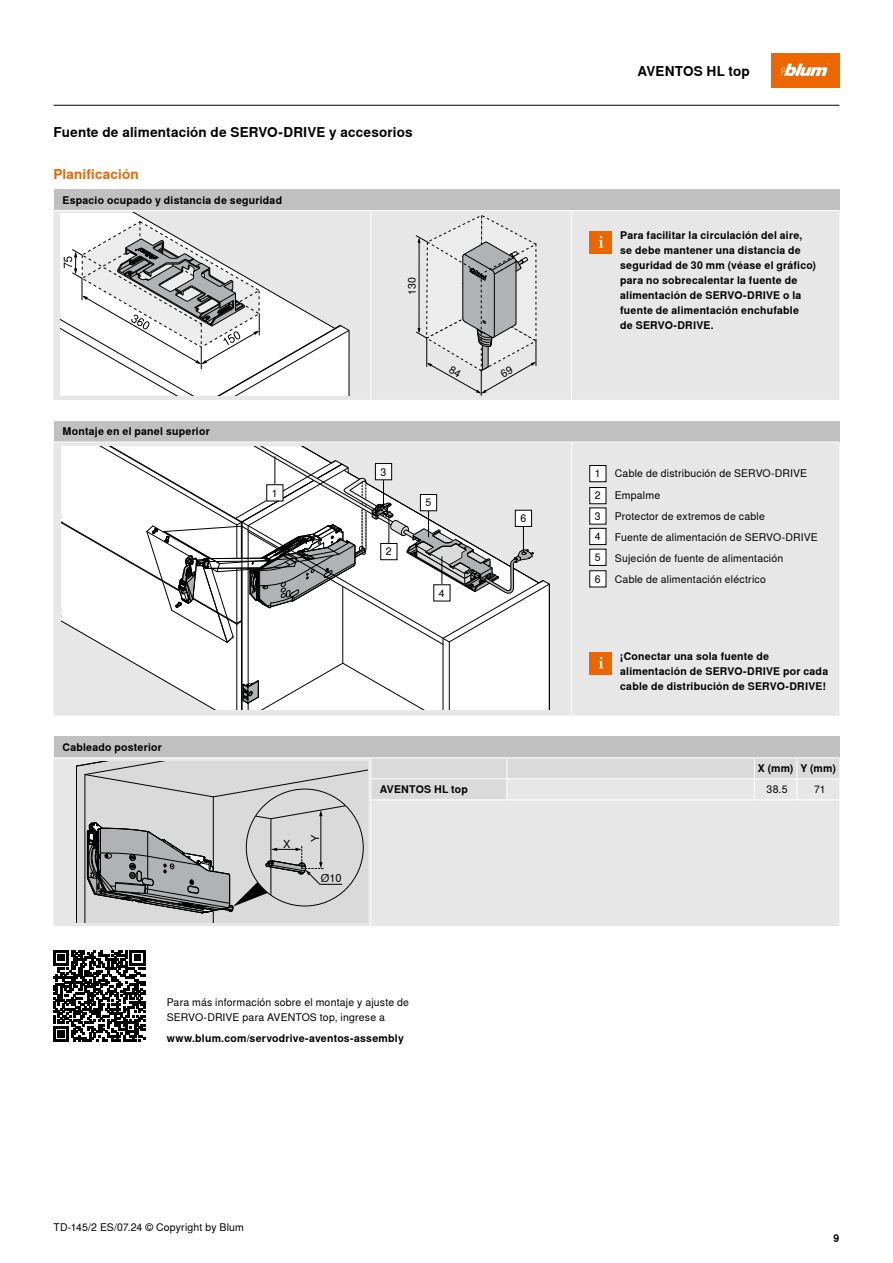
<style>
.page{position:relative;width:893px;height:1263px;background:#fff}
.page>*{position:absolute;margin:0;border:0;box-sizing:border-box;transform-origin:0 0}
._09_Tech_Subhead_Black_Bold{font:700 13.5px "Nimbus Sans Global";letter-spacing:.01em;color:#000}
._09_Tech_Subhead_Orange_Bold{font:700 13.5px "Nimbus Sans Global";letter-spacing:.01em;color:#ec6602}
.t1{font:10.95px "Nimbus Sans Global";color:#000}
._07_Table_Head_Black_Bold_Left{font:700 10.5px/15px "Nimbus Sans Global";letter-spacing:.02em;color:#000}
._07_Table_Copy_Black_Regular_Left{font:10.5px "Nimbus Sans Global";letter-spacing:.02em;color:#000}
._07_QR-Code_Black_Regular{font:10.5px/15px "Nimbus Sans Global";letter-spacing:.015em;color:#000}
._07_QR-Code_Black_Regular-2{font:700 10.5px "Nimbus Sans Global";letter-spacing:.02em;color:#000}
.TABLE_07_Copy_Black_left{font:10.5px "Nimbus Sans Global";color:#000}
._07_Table_Copy_Black_Regular_Center{font:10.5px "Nimbus Sans Global";color:#000}
</style>
<div class="page">
<div style="left:771px;top:54px;width:68px;height:34px;background:#ec6602"></div>
<svg style="left:780px;top:63px;width:49px;height:13px"></svg>
<div style="left:54px;top:189px;width:785px;height:21px;background:#c0c0c1"></div>
<div style="left:54px;top:211px;width:785px;height:189px;background:#e7e7e7"></div>
<hr style="left:370px;top:211px;width:1px;height:189px;background:#fff">
<hr style="left:571px;top:211px;width:1px;height:189px;background:#fff">
<svg style="left:60px;top:213px;width:281px;height:183px"></svg>
<svg style="left:64px;top:221px;width:286px;height:175px"></svg>
<div style="left:54px;top:421px;width:785px;height:21px;background:#c0c0c1"></div>
<div style="left:54px;top:443px;width:785px;height:273px;background:#e7e7e7"></div>
<hr style="left:571px;top:442px;width:1px;height:274px;background:#fff">
<div style="left:590px;top:232px;width:22px;height:22px;background:#ec6602"></div>
<svg style="left:599px;top:236px;width:4px;height:12px"></svg>
<div style="left:590px;top:653px;width:22px;height:22px;background:#ec6602"></div>
<svg style="left:599px;top:657px;width:4px;height:11px"></svg>
<div style="left:54px;top:737px;width:785px;height:21px;background:#c0c0c1"></div>
<div style="left:54px;top:758px;width:785px;height:168px;background:#e7e7e7"></div>
<hr style="left:54px;top:757px;width:317px;height:1px;background:#fff">
<hr style="left:371px;top:757px;width:136px;height:1px;background:#fff">
<hr style="left:507px;top:757px;width:247px;height:1px;background:#fff">
<hr style="left:754px;top:757px;width:43px;height:1px;background:#fff">
<hr style="left:797px;top:757px;width:42px;height:1px;background:#fff">
<hr style="left:370px;top:800px;width:1px;height:126px;background:#fff">
<svg style="left:76px;top:758px;width:763px;height:165px;background:#d7d7d7"></svg>
<svg style="left:53px;top:950px;width:92px;height:92px"></svg>
<hr style="left:54px;top:105px;width:785px;height:1px;background:#000">
<svg style="left:61px;top:446px;width:489px;height:264px"></svg>
<div style="left:515px;top:510px;width:17px;height:16px;background:#fff"></div>
<div style="left:515px;top:510px;width:17px;height:17px;border:1px solid #000"></div>
<div style="left:590px;top:465px;width:16px;height:17px;background:#fff"></div>
<div style="left:589px;top:465px;width:17px;height:17px;border:1px solid #000"></div>
<div style="left:590px;top:487px;width:16px;height:17px;background:#fff"></div>
<div style="left:589px;top:487px;width:17px;height:17px;border:1px solid #000"></div>
<div style="left:590px;top:508px;width:16px;height:16px;background:#fff"></div>
<div style="left:590px;top:528px;width:16px;height:17px;background:#fff"></div>
<div style="left:589px;top:528px;width:17px;height:17px;border:1px solid #000"></div>
<div style="left:590px;top:549px;width:16px;height:16px;background:#fff"></div>
<div style="left:589px;top:549px;width:17px;height:17px;border:1px solid #000"></div>
<div style="left:590px;top:571px;width:16px;height:16px;background:#fff"></div>
<svg style="left:415px;top:215px;width:122px;height:181px;background:#cfcfcf"></svg>
<p class="_09_Tech_Subhead_Black_Bold" style="left:54px;top:124px;width:360px">Fuente de alimentación de SERVO-DRIVE y accesorios</p>
<p class="_09_Tech_Subhead_Orange_Bold" style="left:54px;top:166px;width:87px">Planificación</p>
<p class="_07_Table_Head_Black_Bold_Left" style="left:63px;top:193px;width:221px">Espacio ocupado y distancia de seguridad</p>
<p class="_07_QR-Code_Black_Regular" style="left:405px;top:295px;width:19px;rotate:-90deg">130</p>
<p class="_07_Table_Head_Black_Bold_Left" style="left:63px;top:424px;width:149px">Montaje en el panel superior</p>
<p class="TABLE_07_Copy_Black_left" style="left:272px;top:487px;width:7px">1</p>
<p class="TABLE_07_Copy_Black_left" style="left:381px;top:466px;width:7px">3</p>
<p class="TABLE_07_Copy_Black_left" style="left:386px;top:546px;width:7px">2</p>
<p class="TABLE_07_Copy_Black_left" style="left:426px;top:497px;width:7px">5</p>
<p class="TABLE_07_Copy_Black_left" style="left:439px;top:587px;width:7px">4</p>
<p class="_07_Table_Head_Black_Bold_Left" style="left:63px;top:740px;width:101px">Cableado posterior</p>
<p class="TABLE_07_Copy_Black_left" style="left:520px;top:512px;width:7px">6</p>
<p class="_09_Tech_Subhead_Black_Bold" style="left:637px;top:63px;width:114px">AVENTOS HL top</p>
<p class="_07_Table_Head_Black_Bold_Left" style="left:620px;top:228px;width:197px">Para facilitar la circulación del aire, se debe mantener una distancia de seguridad de 30 mm (véase el gráfico) para no sobrecalentar la fuente de alimentación de SERVO-DRIVE o la fuente de alimentación enchufable<br>de SERVO-DRIVE.</p>
<p class="TABLE_07_Copy_Black_left" style="left:595px;top:468px;width:7px">1</p>
<p class="TABLE_07_Copy_Black_left" style="left:595px;top:490px;width:7px">2</p>
<p class="TABLE_07_Copy_Black_left" style="left:595px;top:510px;width:7px">3</p>
<p class="TABLE_07_Copy_Black_left" style="left:595px;top:530px;width:7px">4</p>
<p class="TABLE_07_Copy_Black_left" style="left:595px;top:551px;width:7px">5</p>
<p class="TABLE_07_Copy_Black_left" style="left:595px;top:573px;width:7px">6</p>
<p class="_07_Table_Copy_Black_Regular_Left" style="left:615px;top:468px;width:194px">Cable de distribución de SERVO-DRIVE</p>
<p class="_07_Table_Copy_Black_Regular_Left" style="left:615px;top:489px;width:47px">Empalme</p>
<p class="_07_Table_Copy_Black_Regular_Left" style="left:615px;top:510px;width:152px">Protector de extremos de cable</p>
<p class="_07_Table_Copy_Black_Regular_Left" style="left:615px;top:531px;width:204px">Fuente de alimentación de SERVO-DRIVE</p>
<p class="_07_Table_Copy_Black_Regular_Left" style="left:615px;top:552px;width:170px">Sujeción de fuente de alimentación</p>
<p class="_07_Table_Copy_Black_Regular_Left" style="left:615px;top:573px;width:153px">Cable de alimentación eléctrico</p>
<p class="_07_Table_Head_Black_Bold_Left" style="left:620px;top:649px;width:209px">¡Conectar una sola fuente de alimentación de SERVO-DRIVE por cada cable de distribución de SERVO-DRIVE!</p>
<p class="_07_Table_Head_Black_Bold_Left" style="left:758px;top:761px;width:37px">X (mm)</p>
<p class="_07_Table_Head_Black_Bold_Left" style="left:800px;top:761px;width:37px">Y (mm)</p>
<p class="t1" style="left:283px;top:837px;width:9px">X</p>
<p class="t1" style="left:309px;top:842px;width:9px;rotate:-90deg">Y</p>
<p class="t1" style="left:321px;top:872px;width:22px">Ø10</p>
<p class="_07_Table_Head_Black_Bold_Left" style="left:380px;top:782px;width:90px">AVENTOS HL top</p>
<p class="_07_Table_Copy_Black_Regular_Center" style="left:767px;top:783px;width:22px">38.5</p>
<p class="_07_Table_Copy_Black_Regular_Center" style="left:814px;top:783px;width:13px">71</p>
<p class="_07_QR-Code_Black_Regular" style="left:167px;top:995px;width:244px">Para más información sobre el montaje y ajuste de<br>SERVO-DRIVE para AVENTOS top, ingrese a</p>
<p class="_07_QR-Code_Black_Regular-2" style="left:167px;top:1032px;width:239px">www.blum.com/servodrive-aventos-assembly</p>
<p class="_07_QR-Code_Black_Regular" style="left:54px;top:1220px;width:192px">TD-145/2 ES/07.24 © Copyright by Blum</p>
<p class="_07_Table_Head_Black_Bold_Left" style="left:833px;top:1231px;width:7px">9</p>
</div>
